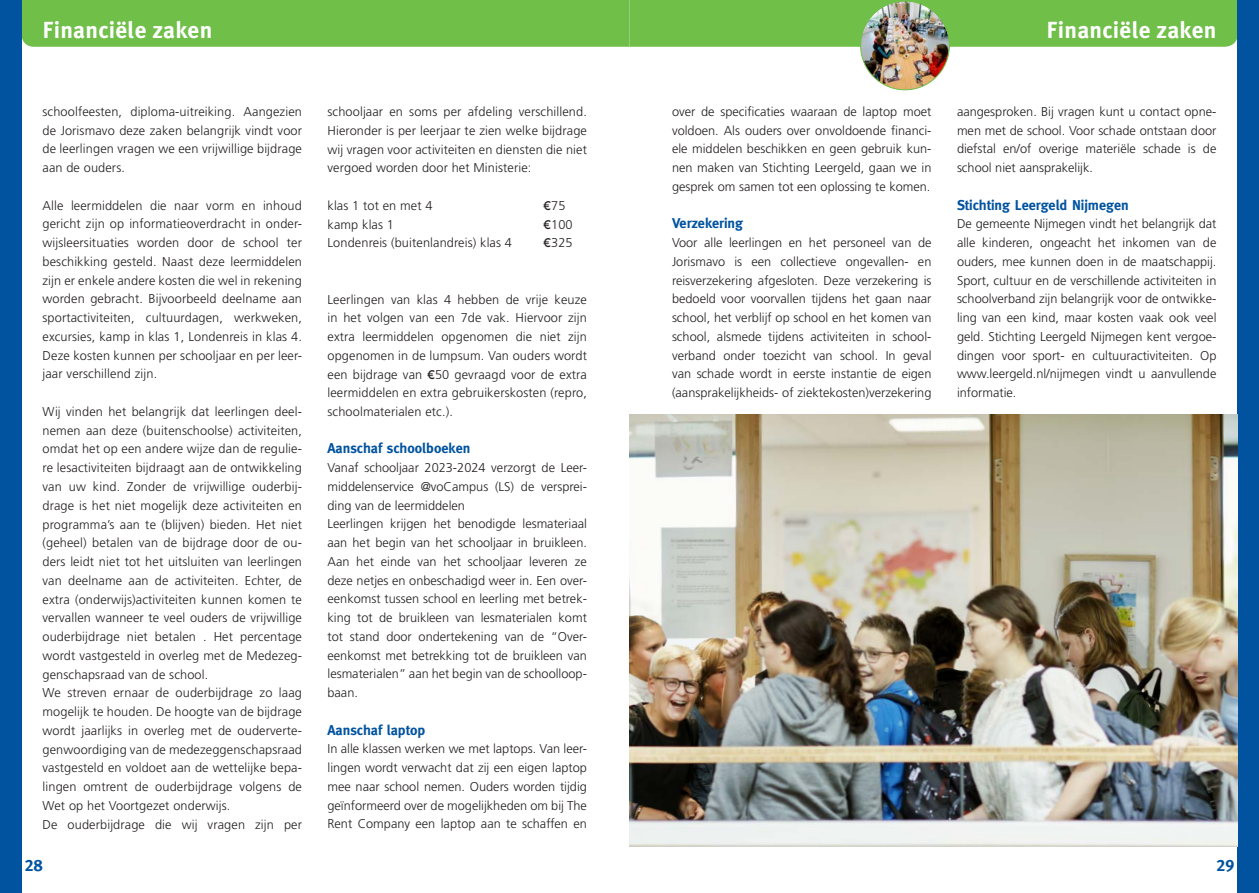
<style>
.page{position:relative;width:1259px;height:893px;background:#fff}
.page>*{position:absolute;margin:0;border:0;box-sizing:border-box;transform-origin:0 0}
.t1{font:700 23.25px "Meta Plus";letter-spacing:.01em;color:#fff}
.t2{font:16.5px "Meta Plus Bold Caps";color:#0153a0}
.t3{font:700 14.25px "Meta";color:#0153a0}
.t4{font:300 12.75px/18.8px "Frutiger";letter-spacing:.01em;color:#231f20;text-align:justify}
.s1{font-family:"Balance Euro";font-weight:400}
</style>
<div class="page">
<div style="left:21px;top:0;width:1216px;height:47px;background:#6fbf49"></div>
<div style="left:0;top:0;width:21px;height:893px;background:#0153a0"></div>
<div style="left:1237px;top:0;width:22px;height:893px;background:#0153a0"></div>
<img style="left:860px;top:1px;width:89px;height:89px;border-radius:44px">
<img style="left:629px;top:414px;width:608px;height:432px">
<h1 class="t1" style="left:43px;top:16px;width:171px">Financiële zaken</h1>
<h1 class="t1" style="left:1046px;top:16px;width:171px">Financiële zaken</h1>
<p class="t4" style="left:43px;top:102px;width:261px">schoolfeesten, diploma-uitreiking. Aangezien de Jorismavo deze zaken belangrijk vindt voor de leerlingen vragen we een vrijwillige bijdrage aan de ouders.</p>
<p class="t4" style="left:43px;top:196px;width:261px">Alle leermiddelen die naar vorm en inhoud gericht zijn op informatieoverdracht in onder&shy;wijsleersituaties worden door de school ter beschikking gesteld. Naast deze leermiddelen zijn er enkele andere kosten die wel in rekening worden gebracht. Bijvoorbeeld deelname aan sportactiviteiten, cultuurdagen, werkweken, excursies, kamp in klas 1, Londenreis in klas 4.<br>Deze kosten kunnen per schooljaar en per leer&shy;jaar verschillend zijn.</p>
<p class="t4" style="left:43px;top:402px;width:261px;text-align:left">Wij vinden het belangrijk dat leerlingen deel&shy;nemen aan deze (buitenschoolse) activiteiten, omdat het op een andere wijze dan de regulie&shy;re lesactiviteiten bijdraagt aan de ontwikkeling van uw kind. Zonder de vrijwillige ouderbij&shy;drage is het niet mogelijk deze activiteiten en programma’s aan te (blijven) bieden. Het niet (geheel) betalen van de bijdrage door de ou&shy;ders leidt niet tot het uitsluiten van leerlingen van deelname aan de activiteiten. Echter, de extra (onderwijs)activiteiten kunnen komen te vervallen wanneer te veel ouders de vrijwillige ouderbijdrage niet betalen . Het percentage wordt vastgesteld in overleg met de Medezeg&shy;genschapsraad van de school.<br>We streven ernaar de ouderbijdrage zo laag mogelijk te houden. De hoogte van de bijdrage wordt jaarlijks in overleg met de ouderverte&shy;genwoordiging van de medezeggenschapsraad vastgesteld en voldoet aan de wettelijke bepa&shy;lingen omtrent de ouderbijdrage volgens de Wet op het Voortgezet onderwijs.<br>De ouderbijdrage die wij vragen zijn per</p>
<p class="t4" style="left:327px;top:102px;width:261px">schooljaar en soms per afdeling verschillend.<br>Hieronder is per leerjaar te zien welke bijdrage wij vragen voor activiteiten en diensten die niet vergoed worden door het Ministerie:</p>
<p class="t4" style="left:327px;top:196px;width:107px">klas 1 tot en met 4</p>
<p class="t4" style="left:543px;top:196px;width:23px"><span class="s1">E</span>75</p>
<p class="t4" style="left:327px;top:215px;width:68px">kamp klas 1</p>
<p class="t4" style="left:543px;top:215px;width:31px"><span class="s1">E</span>100</p>
<p class="t4" style="left:327px;top:234px;width:186px">Londenreis (buitenlandreis) klas 4</p>
<p class="t4" style="left:543px;top:234px;width:31px"><span class="s1">E</span>325</p>
<p class="t4" style="left:327px;top:290px;width:261px">Leerlingen van klas 4 hebben de vrije keuze in het volgen van een 7de vak. Hiervoor zijn extra leermiddelen opgenomen die niet zijn opgenomen in de lumpsum. Van ouders wordt een bijdrage van <span class="s1">E</span>50 gevraagd voor de extra leermiddelen en extra gebruikerskosten (repro, schoolmaterialen etc.).</p>
<p class="t3" style="left:327px;top:440px;width:144px">Aanschaf schoolboeken</p>
<p class="t4" style="left:327px;top:459px;width:261px;text-align:left">Vanaf schooljaar 2023-2024 verzorgt de Leer&shy;middelenservice @voCampus (LS) de versprei&shy;ding van de leermiddelen<br>Leerlingen krijgen het benodigde lesmateriaal aan het begin van het schooljaar in bruikleen.<br>Aan het einde van het schooljaar leveren ze deze netjes en onbeschadigd weer in. Een over&shy;eenkomst tussen school en leerling met betrek&shy;king tot de bruikleen van lesmaterialen komt tot stand door ondertekening van de “Over&shy;eenkomst met betrekking tot de bruikleen van lesmaterialen” aan het begin van de schoolloop&shy;baan.</p>
<p class="t3" style="left:327px;top:721px;width:99px">Aanschaf laptop</p>
<p class="t4" style="left:327px;top:740px;width:261px">In alle klassen werken we met laptops. Van leer&shy;lingen wordt verwacht dat zij een eigen laptop mee naar school nemen. Ouders worden tijdig geïnformeerd over de mogelijkheden om bij The Rent Company een laptop aan te schaffen en</p>
<p class="t4" style="left:672px;top:102px;width:261px">over de specificaties waaraan de laptop moet voldoen. Als ouders over onvoldoende financi&shy;ele middelen beschikken en geen gebruik kun&shy;nen maken van Stichting Leergeld, gaan we in gesprek om samen tot een oplossing te komen.</p>
<p class="t3" style="left:672px;top:215px;width:73px">Verzekering</p>
<p class="t4" style="left:672px;top:234px;width:261px">Voor alle leerlingen en het personeel van de Jorismavo is een collectieve ongevallen- en reisverzekering afgesloten. Deze verzekering is bedoeld voor voorvallen tijdens het gaan naar school, het verblijf op school en het komen van school, alsmede tijdens activiteiten in school&shy;verband onder toezicht van school. In geval van schade wordt in eerste instantie de eigen (aansprakelijkheids- of ziektekosten)verzekering</p>
<p class="t4" style="left:957px;top:102px;width:261px">aangesproken. Bij vragen kunt u contact opne&shy;men met de school. Voor schade ontstaan door diefstal en/of overige materiële schade is de school niet aansprakelijk.</p>
<p class="t3" style="left:957px;top:196px;width:173px">Stichting Leergeld Nijmegen</p>
<p class="t4" style="left:957px;top:215px;width:261px">De gemeente Nijmegen vindt het belangrijk dat alle kinderen, ongeacht het inkomen van de ouders, mee kunnen doen in de maatschappij.<br>Sport, cultuur en de verschillende activiteiten in schoolverband zijn belangrijk voor de ontwikke&shy;ling van een kind, maar kosten vaak ook veel geld. Stichting Leergeld Nijmegen kent vergoe&shy;dingen voor sport- en cultuuractiviteiten. Op www.leergeld.nl/nijmegen vindt u aanvullende informatie.</p>
<p class="t2" style="left:25px;top:855px;width:19px">28</p>
<p class="t2" style="left:1216px;top:855px;width:19px">29</p>
</div>
